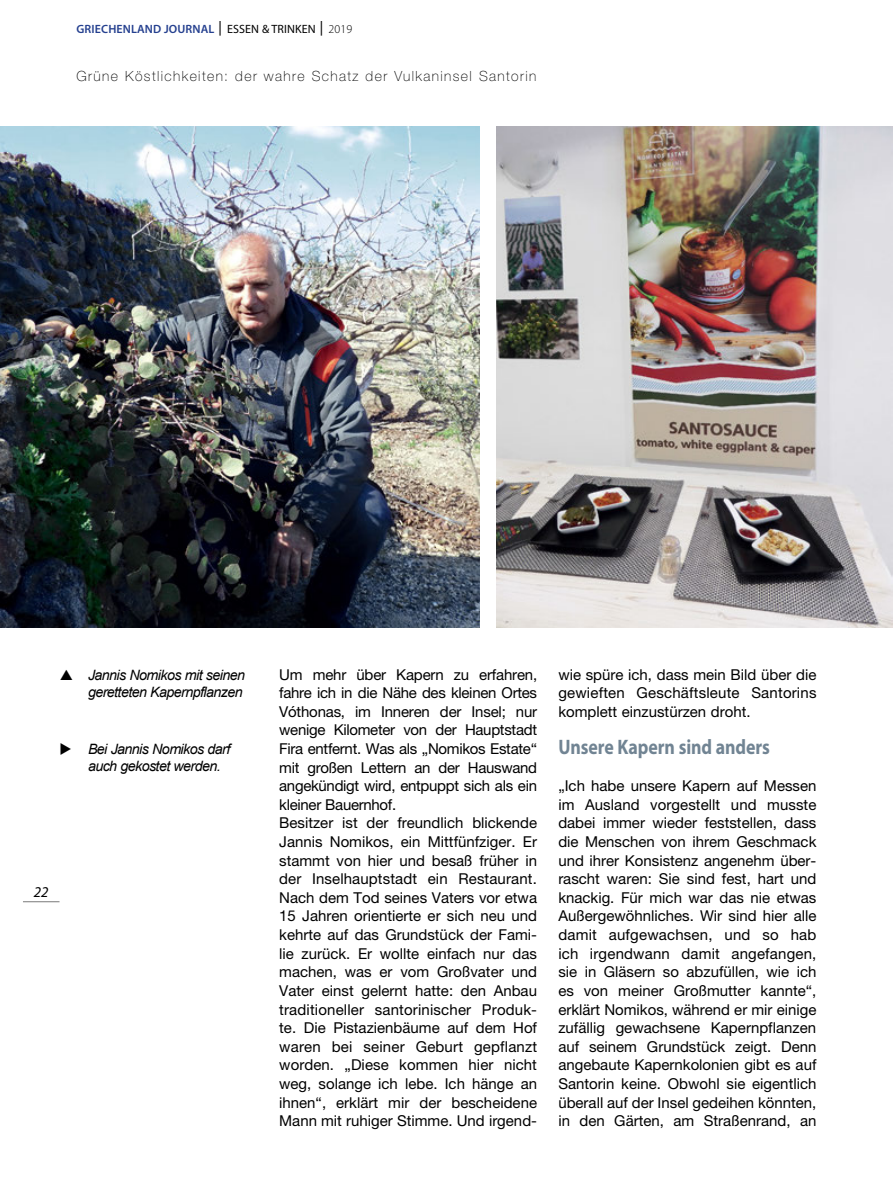
<style>
.page{position:relative;width:893px;height:1191px;background:#fff}
.page>*{position:absolute;margin:0;border:0;box-sizing:border-box;transform-origin:0 0}
.t1{font:700 21px "Myriad Pro";letter-spacing:-.005em;color:#718493;scale:.85 1}
.t2{font:15px/18.6px "Helvetica Neue LT Pro";color:#000;text-align:justify}
.t3{font:italic 15px "Myriad Pro";color:#000}
.t4{font:italic 14.25px/17px "Arial";letter-spacing:-.04em;color:#000}
.t5{font:100 14.1px "Helvetica Neue LT Pro";letter-spacing:.1em;color:#000}
.t6{font:600 12px "Myriad Pro";letter-spacing:.01em;color:#25408f}
.s1{font-family:"Arial Unicode MS";font-weight:400;color:#000}
.s2{font-weight:400;color:#000}
.s3{font-weight:300;color:#000}
</style>
<div class="page">
<hr style="left:23px;top:901px;width:37px;height:1px;background:#000">
<img style="left:496px;top:127px;width:397px;height:500px">
<img style="left:0;top:127px;width:479px;height:500px">
<p class="t6" style="left:77px;top:22px;width:277px">GRIECHENLAND JOURNAL <span class="s1">▏</span><span class="s2">ESSEN &amp; TRINKEN</span> <span class="s1">▏</span><span class="s3">2019</span></p>
<p class="t5" style="left:77px;top:68px;width:461px">Grüne Köstlichkeiten: der wahre Schatz der Vulkaninsel Santorin</p>
<p class="t4" style="left:88px;top:666px;width:158px">Jannis Nomikos mit seinen geretteten Kapernpflanzen</p>
<p class="t4" style="left:88px;top:741px;width:144px;text-indent:-28px">◆ Bei Jannis Nomikos darf auch gekostet werden.</p>
<p class="t3" style="left:34px;top:882px;width:16px">22</p>
<p class="t2" style="left:279px;top:664px;width:259px">Um mehr über Kapern zu erfahren, fahre ich in die Nähe des kleinen Ortes Vóthonas, im Inneren der Insel; nur wenige Kilometer von der Hauptstadt Fira entfernt. Was als „Nomikos Estate“ mit großen Lettern an der Hauswand angekündigt wird, entpuppt sich als ein kleiner Bauernhof.</p>
<p class="t2" style="left:279px;top:813px;width:259px">Besitzer ist der freundlich blickende Jannis Nomikos, ein Mittfünfziger. Er stammt von hier und besaß früher in der Inselhauptstadt ein Restaurant.<br>Nach dem Tod seines Vaters vor etwa 15 Jahren orientierte er sich neu und kehrte auf das Grundstück der Fami&shy;lie zurück. Er wollte einfach nur das machen, was er vom Großvater und Vater einst gelernt hatte: den Anbau traditioneller santorinischer Produk&shy;te. Die Pistazienbäume auf dem Hof waren bei seiner Geburt gepflanzt worden. „Diese kommen hier nicht weg, solange ich lebe. Ich hänge an ihnen“, erklärt mir der bescheidene Mann mit ruhiger Stimme. Und irgend-</p>
<p class="t2" style="left:558px;top:664px;width:260px">wie spüre ich, dass mein Bild über die gewieften Geschäftsleute Santorins komplett einzustürzen droht.</p>
<p class="t1" style="left:558px;top:733px;width:250px">Unsere Kapern sind anders</p>
<p class="t2" style="left:558px;top:776px;width:260px">„Ich habe unsere Kapern auf Messen im Ausland vorgestellt und musste dabei immer wieder feststellen, dass die Menschen von ihrem Geschmack und ihrer Konsistenz angenehm über&shy;rascht waren: Sie sind fest, hart und knackig. Für mich war das nie etwas Außergewöhnliches. Wir sind hier alle damit aufgewachsen, und so hab ich irgendwann damit angefangen, sie in Gläsern so abzufüllen, wie ich es von meiner Großmutter kannte“, erklärt Nomikos, während er mir einige zufällig gewachsene Kapernpflanzen auf seinem Grundstück zeigt. Denn angebaute Kapernkolonien gibt es auf Santorin keine. Obwohl sie eigentlich überall auf der Insel gedeihen könnten, in den Gärten, am Straßenrand, an</p>
</div>
